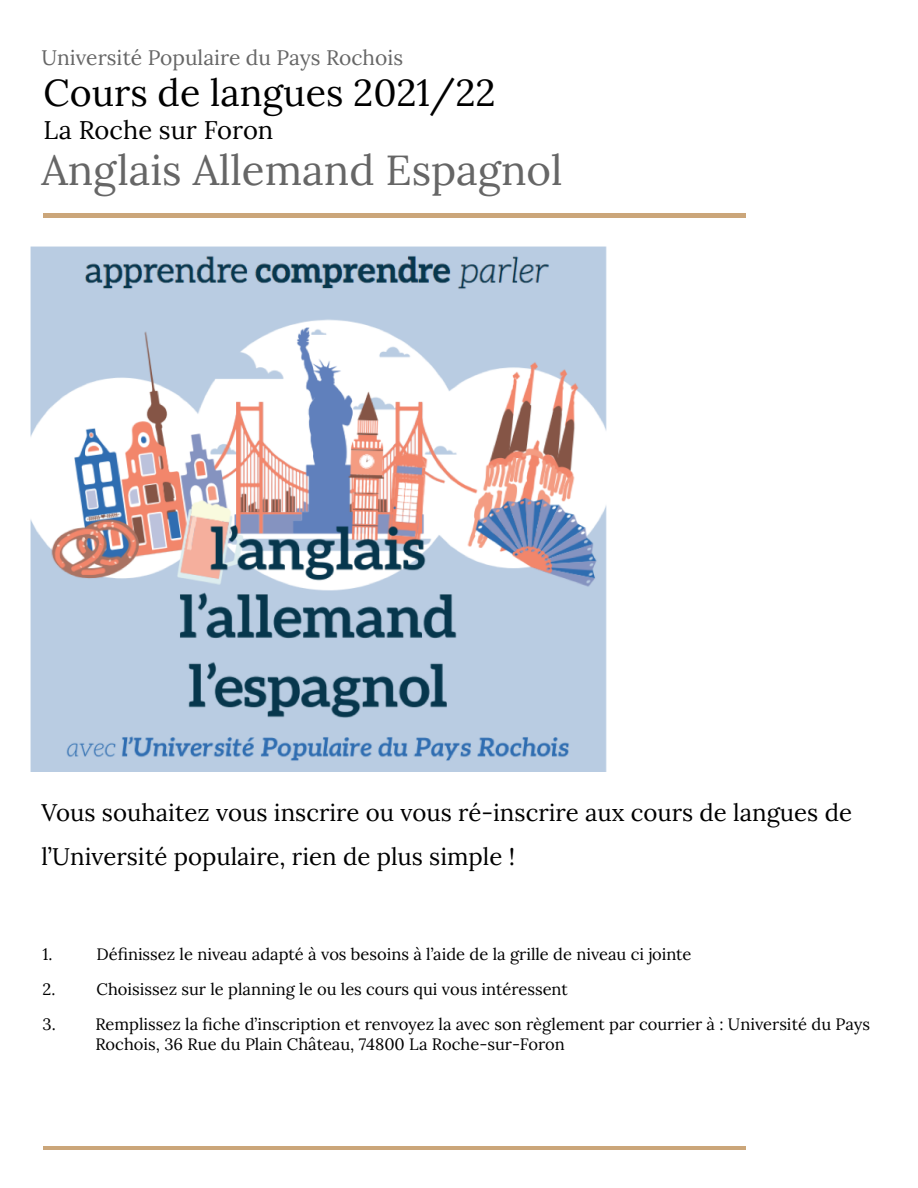
<style>
.page{position:relative;width:918px;height:1188px;background:#fff}
.page>*{position:absolute;margin:0;border:0;box-sizing:border-box;transform-origin:0 0}
.t1{font:42px "Lora";color:#666}
.t2{font:37.5px "Lora";color:#000}
.t3{font:25.5px "Lora";color:#000}
.t4{font:24px/43.5px "Lora";color:#000}
.t5{font:21px "Lora";color:#666}
.t6{font:16.5px/20px "Lora";color:#000}
</style>
<div class="page">
<img style="left:30px;top:246px;width:577px;height:525px">
<p class="t5" style="left:41px;top:44px;width:363px">Université Populaire du Pays Rochois</p>
<h2 class="t2" style="left:44px;top:68px;width:454px">Cours de langues 2021/22</h2>
<h3 class="t3" style="left:44px;top:114px;width:231px">La Roche sur Foron</h3>
<h1 class="t1" style="left:41px;top:143px;width:523px">Anglais Allemand Espagnol</h1>
<h3 class="t4" style="left:41px;top:791px;width:812px">Vous souhaitez vous inscrire ou vous ré-inscrire aux cours de langues de l’Université populaire, rien de plus simple !</h3>
<p class="t6" style="left:43px;top:944px;width:12px">1.</p>
<p class="t6" style="left:97px;top:944px;width:597px">Définissez le niveau adapté à vos besoins à l’aide de la grille de niveau ci jointe</p>
<p class="t6" style="left:43px;top:979px;width:14px">2.</p>
<p class="t6" style="left:97px;top:979px;width:473px">Choisissez sur le planning le ou les cours qui vous intéressent</p>
<p class="t6" style="left:43px;top:1014px;width:15px">3.</p>
<p class="t6" style="left:95px;top:1014px;width:776px">Remplissez la fiche d’inscription et renvoyez la avec son règlement par courrier à : Université du Pays<br>Rochois, 36 Rue du Plain Château, 74800 La Roche-sur-Foron</p>
</div>
